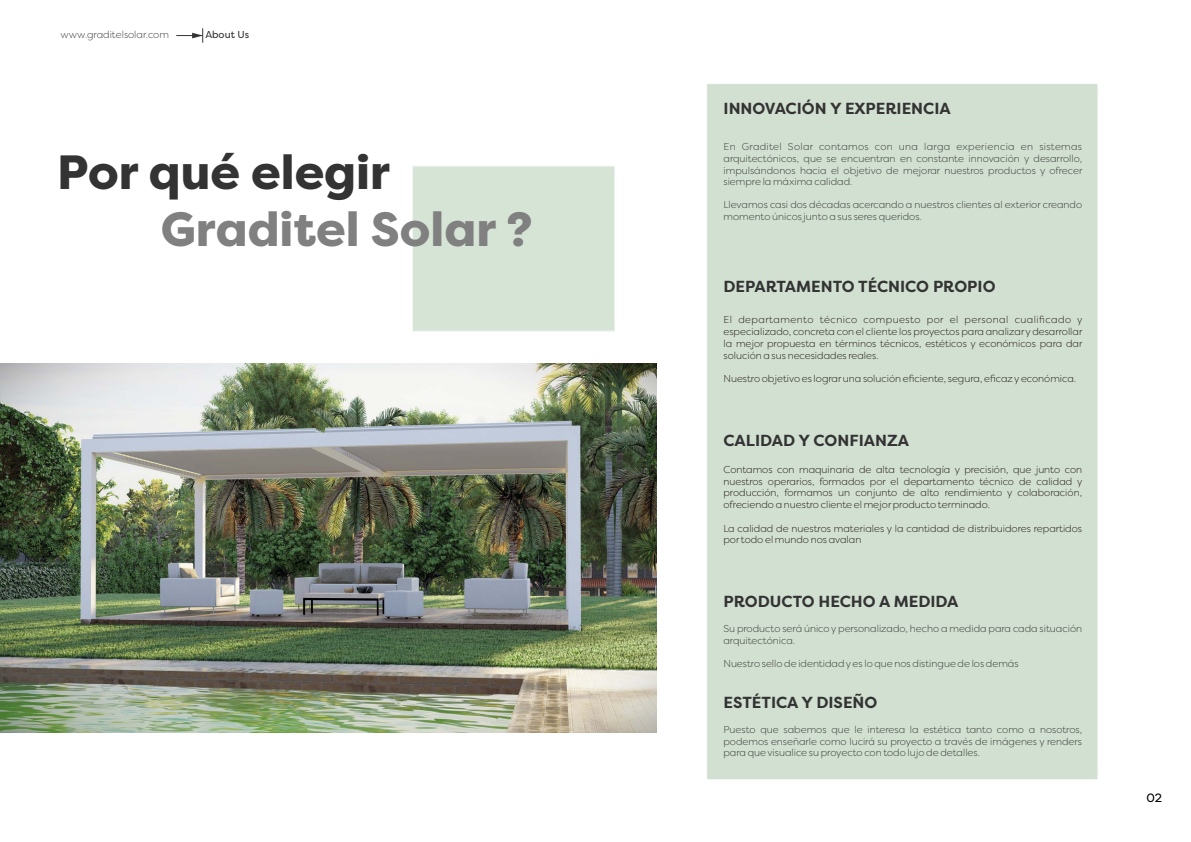
<style>
.page{position:relative;width:1191px;height:842px;background:#fff}
.page>*{position:absolute;margin:0;border:0;box-sizing:border-box;transform-origin:0 0}
.t1{font:800 48px "Filson Pro";color:#808080}
.t2{font:800 48px "Filson Pro";color:#333}
.t3{font:700 16px "Filson Pro";color:#333}
.t4{font:12px "Filson Pro";color:#000}
.t5{font:300 10px/11.7px "Filson Pro";color:#333;text-align:justify}
.t6{font:300 10px/11.7px "Filson Pro";color:#1e120d;text-align:justify}
.t7{font:10px "Filson Pro";color:#333}
</style>
<div class="page">
<div style="left:706px;top:83px;width:392px;height:697px;background:#d1e0d1;border:1px solid #f0f4f4"></div>
<div style="left:412px;top:166px;width:203px;height:165px;background:#d1e1d1;border:1px solid #f0f4f4"></div>
<img style="left:1px;top:364px;width:655px;height:368px">
<svg style="left:176px;top:28px;width:27px;height:15px"></svg>
<p class="t5" style="left:61px;top:30px;width:110px">www.graditelsolar.com</p>
<p class="t7" style="left:205px;top:31px;width:45px">About Us</p>
<h1 class="t2" style="left:57px;top:155px;width:334px">Por qué elegir</h1>
<h1 class="t1" style="left:161px;top:211px;width:373px">Graditel Solar ?</h1>
<h2 class="t3" style="left:723px;top:103px;width:229px">INNOVACIÓN Y EXPERIENCIA</h2>
<p class="t5" style="left:723px;top:142px;width:360px">En Graditel Solar contamos con una larga experiencia en sistemas arquitectónicos, que se encuentran en constante innovación y desarrollo, impulsándonos hacia el objetivo de mejorar nuestros productos y ofrecer siempre la máxima calidad.</p>
<p class="t5" style="left:723px;top:200px;width:360px">Llevamos casi dos décadas acercando a nuestros clientes al exterior creando momento únicos junto a sus seres queridos.</p>
<h2 class="t3" style="left:723px;top:280px;width:274px">DEPARTAMENTO TÉCNICO PROPIO</h2>
<p class="t6" style="left:723px;top:315px;width:360px">El departamento técnico compuesto por el personal cualificado y especializado, concreta con el cliente los proyectos para analizar y desarrollar la mejor propuesta en términos técnicos, estéticos y económicos para dar solución a sus necesidades reales.</p>
<p class="t6" style="left:723px;top:374px;width:354px">Nuestro objetivo es lograr una solución eficiente, segura, eficaz y económica.</p>
<h2 class="t3" style="left:723px;top:434px;width:187px">CALIDAD Y CONFIANZA</h2>
<p class="t6" style="left:723px;top:465px;width:360px">Contamos con maquinaria de alta tecnología y precisión, que junto con nuestros operarios, formados por el departamento técnico de calidad y producción, formamos un conjunto de alto rendimiento y colaboración, ofreciendo a nuestro cliente el mejor producto terminado.</p>
<p class="t6" style="left:723px;top:524px;width:360px">La calidad de nuestros materiales y la cantidad de distribuidores repartidos por todo el mundo nos avalan</p>
<h2 class="t3" style="left:723px;top:595px;width:237px">PRODUCTO HECHO A MEDIDA</h2>
<p class="t5" style="left:723px;top:624px;width:360px">Su producto será único y personalizado, hecho a medida para cada situación arquitectónica.</p>
<p class="t5" style="left:723px;top:659px;width:297px">Nuestro sello de identidad y es lo que nos distingue de los demás</p>
<h2 class="t3" style="left:723px;top:696px;width:155px">ESTÉTICA Y DISEÑO</h2>
<p class="t5" style="left:723px;top:725px;width:360px">Puesto que sabemos que le interesa la estética tanto como a nosotros, podemos enseñarle como lucirá su proyecto a través de imágenes y renders para que visualice su proyecto con todo lujo de detalles.</p>
<p class="t4" style="left:1146px;top:793px;width:17px">02</p>
</div>
